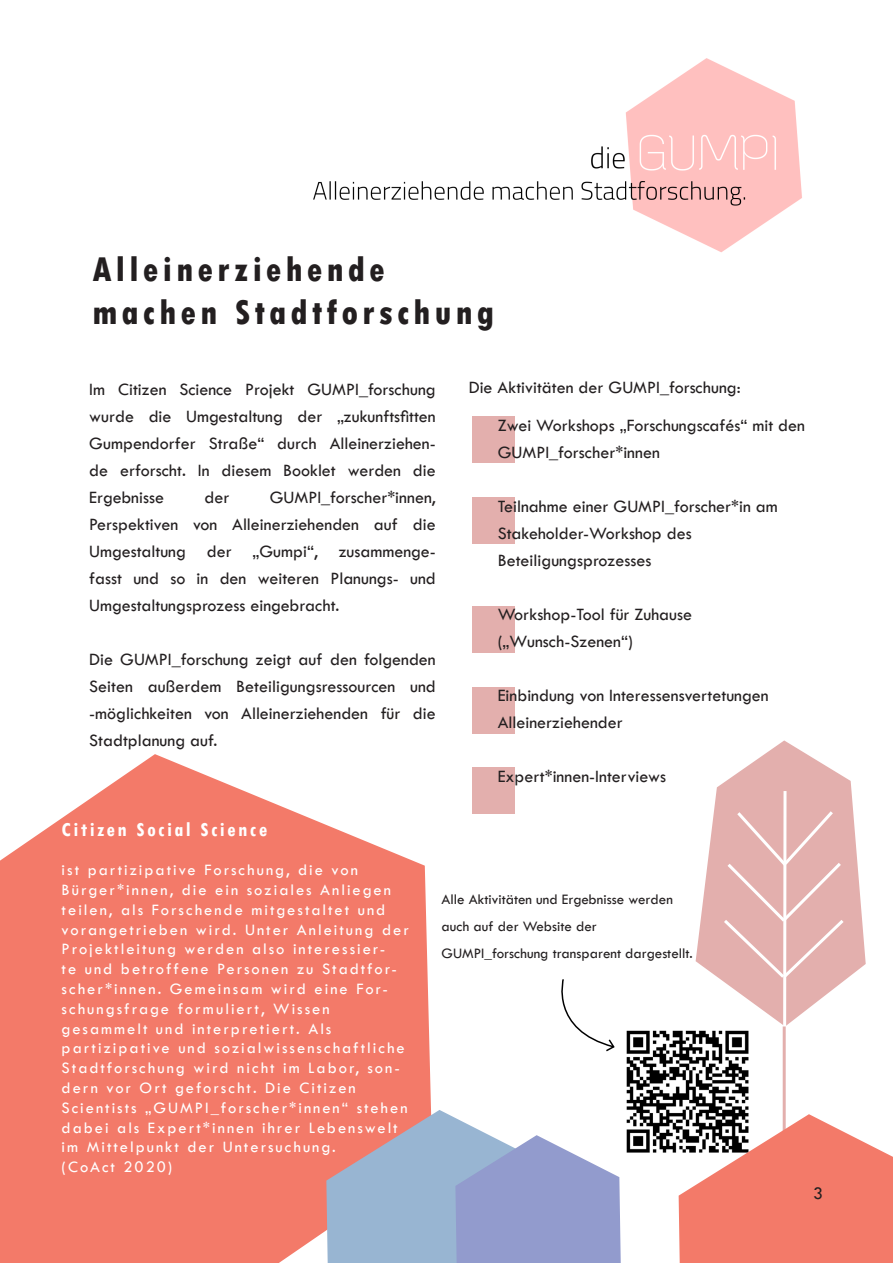
<style>
.page{position:relative;width:893px;height:1263px;background:#fff}
.page>*{position:absolute;margin:0;border:0;box-sizing:border-box;transform-origin:0 0}
.t1{font:800 condensed 36px/43.2px "Tw Cen";letter-spacing:.12em;color:#231f20}
.t2{font:700 condensed 21px "Tw Cen";letter-spacing:.12em;color:#fff}
.t3{font:18px/27px "Tw Cen";color:#231f20}
.t4{font:16.5px/19.8px "Tw Cen";letter-spacing:.12em;color:#fff}
.t5{font:15px/27px "Tw Cen";color:#231f20}
</style>
<div class="page">
<svg style="left:0;top:754px;width:431px;height:509px;background:#f48a7c"></svg>
<div style="left:472px;top:606px;width:42px;height:47px;background:#e3afad"></div>
<div style="left:472px;top:687px;width:42px;height:46px;background:#e3afad"></div>
<div style="left:472px;top:497px;width:42px;height:47px;background:#e3afad"></div>
<div style="left:472px;top:767px;width:42px;height:47px;background:#e3afad"></div>
<div style="left:472px;top:416px;width:42px;height:46px;background:#e3afad"></div>
<svg style="left:696px;top:740px;width:170px;height:286px"></svg>
<hr style="left:783px;top:791px;width:3px;height:237px;background:#fff">
<svg style="left:721px;top:808px;width:126px;height:173px;background:#e5b5b3"></svg>
<hr style="left:783px;top:1026px;width:3px;height:120px;background:#e3afad">
<img style="left:626px;top:1025px;width:129px;height:128px">
<svg style="left:326px;top:1110px;width:295px;height:153px;background:#abafcc"></svg>
<svg style="left:679px;top:1114px;width:214px;height:149px"></svg>
<img style="left:313px;top:58px;width:489px;height:195px">
<svg style="left:561px;top:979px;width:54px;height:73px"></svg>
<p class="t1" style="left:92px;top:248px;width:403px">Alleinerziehende machen Stadtforschung</p>
<p class="t3" style="left:89px;top:376px;width:348px;text-align:justify">Im Citizen Science Projekt GUMPI_forschung wurde die Umgestaltung der „zukunftsfitten Gumpendorfer Straße“ durch Alleinerziehen&shy;de erforscht. In diesem Booklet werden die Ergebnisse</p>
<p class="t3" style="left:89px;top:484px;width:348px;text-align:justify;text-indent:180px">GUMPI_forscher*innen, Perspektiven von Alleinerziehenden auf die Umgestaltung der „Gumpi“, zusammenge&shy;fasst und so in den weiteren Planungs- und Umgestaltungsprozess eingebracht.</p>
<p class="t3" style="left:89px;top:646px;width:348px;text-align:justify">Die GUMPI_forschung zeigt auf den folgenden Seiten außerdem Beteiligungsressourcen und -möglichkeiten von Alleinerziehenden für die Stadtplanung auf.</p>
<p class="t3" style="left:204px;top:484px;width:26px">der</p>
<p class="t3" style="left:469px;top:374px;width:273px">Die Aktivitäten der GUMPI_forschung:</p>
<p class="t3" style="left:498px;top:412px;width:309px">Zwei Workshops „Forschungscafés“ mit den<br>GUMPI_forscher*innen</p>
<p class="t3" style="left:498px;top:493px;width:282px">Teilnahme einer GUMPI_forscher*in am<br>Stakeholder-Workshop des<br>Beteiligungsprozesses</p>
<p class="t3" style="left:498px;top:601px;width:196px">Workshop-Tool für Zuhause („Wunsch-Szenen“)</p>
<p class="t3" style="left:498px;top:682px;width:272px">Einbindung von Interessensvertetungen<br>Alleinerziehender</p>
<p class="t3" style="left:498px;top:763px;width:170px">Expert*innen-Interviews</p>
<p class="t2" style="left:62px;top:816px;width:207px">Citizen Social Science</p>
<p class="t4" style="left:62px;top:860px;width:349px">ist partizipative Forschung, die von Bürger*innen, die ein soziales Anliegen teilen, als Forschende mitgestaltet und vorangetrieben wird. Unter Anleitung der Projektleitung werden also interessier-<br>te und betroffene Personen zu Stadtfor&shy;scher*innen. Gemeinsam wird eine For&shy;schungsfrage formuliert, Wissen gesammelt und interpretiert. Als partizipative und sozialwissenschaftliche Stadtforschung wird nicht im Labor, son&shy;dern vor Ort geforscht. Die Citizen Scientists „GUMPI_forscher*innen“ stehen dabei als Expert*innen ihrer Lebenswelt im Mittelpunkt der Untersuchung.<br>(CoAct 2020)</p>
<p class="t5" style="left:442px;top:886px;width:253px">Alle Aktivitäten und Ergebnisse werden auch auf der Website der<br>GUMPI_forschung transparent dargestellt.</p>
<p class="t3" style="left:813px;top:1179px;width:11px">3</p>
</div>
